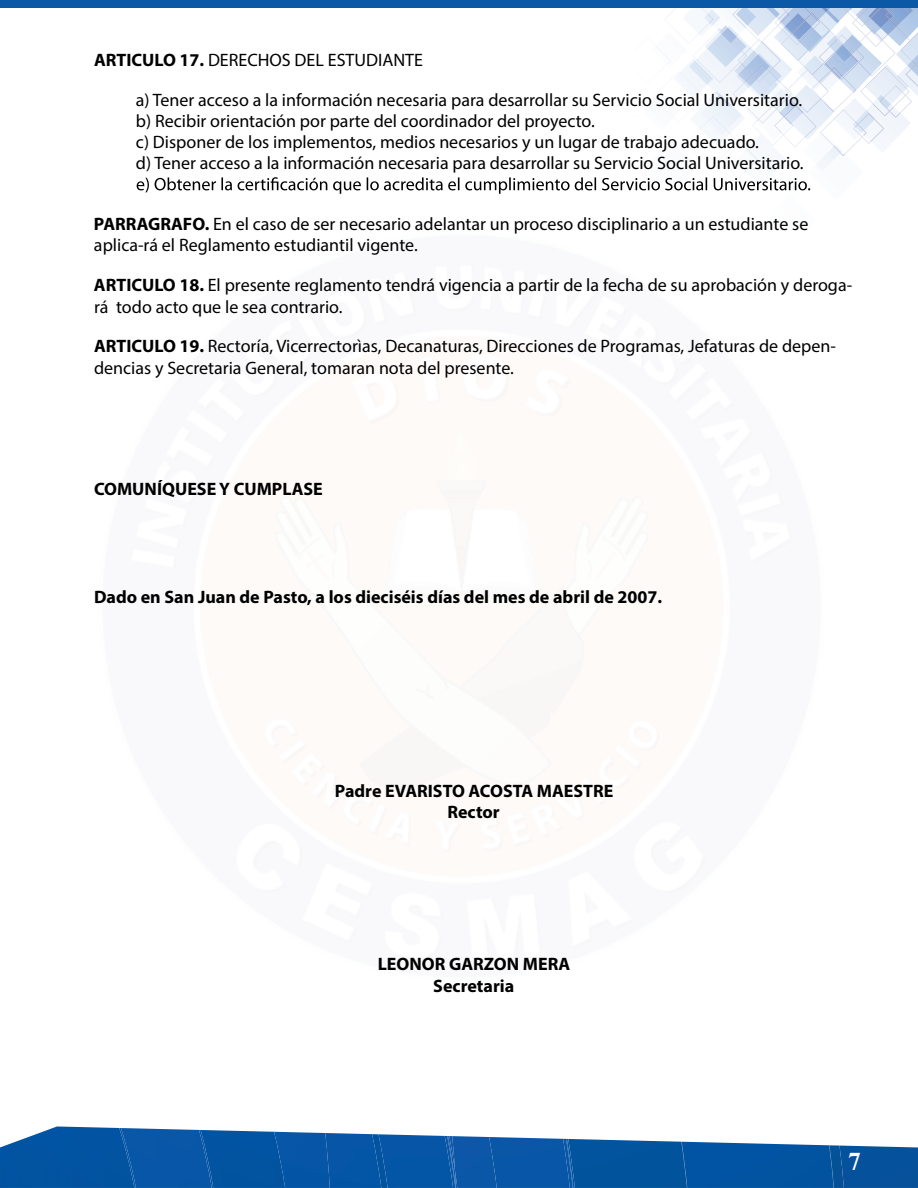
<style>
.page{position:relative;width:918px;height:1188px;background:#fff}
.page>*{position:absolute;margin:0;border:0;box-sizing:border-box;transform-origin:0 0}
.t1{font:700 25.5px "Times New Roman";color:#fffefc}
.t2{font:18px/21px "Myriad Pro";color:#000}
.t3{font:700 18px/21px "Myriad Pro";color:#000;text-align:center}
.s1{font-weight:700}
</style>
<div class="page">
<img style="left:575px;top:1139px;width:269px;height:49px">
<img style="left:0;top:1126px;width:282px;height:62px">
<div style="left:330px;top:1133px;width:48px;height:55px;background:#0355a6"></div>
<div style="left:274px;top:1132px;width:56px;height:56px;background:#0755a6"></div>
<div style="left:378px;top:1134px;width:68px;height:54px;background:#0355a6"></div>
<img style="left:445px;top:1136px;width:2px;height:52px">
<img style="left:447px;top:1136px;width:1px;height:52px">
<img style="left:119px;top:1128px;width:2px;height:60px">
<img style="left:212px;top:1130px;width:1px;height:58px">
<div style="left:121px;top:1128px;width:91px;height:60px;background:#0856a7"></div>
<img style="left:681px;top:1142px;width:1px;height:46px">
<div style="left:682px;top:1142px;width:152px;height:46px;background:#0254a2"></div>
<div style="left:840px;top:1146px;width:78px;height:42px;background:#06519b"></div>
<img style="left:573px;top:1139px;width:2px;height:49px">
<img style="left:448px;top:1136px;width:4px;height:52px">
<img style="left:570px;top:1139px;width:3px;height:49px">
<div style="left:497px;top:1137px;width:73px;height:51px;background:#0856a7"></div>
<div style="left:452px;top:1136px;width:45px;height:52px;background:#0c57a8"></div>
<img style="left:449px;top:1136px;width:6px;height:34px">
<div style="left:0;top:0;width:918px;height:7px;background:#0a58a6"></div>
<svg style="left:137px;top:7px;width:781px;height:187px"></svg>
<p class="t2" style="left:94px;top:49px;width:331px"><span class="s1">ARTICULO 17.</span> DERECHOS DEL ESTUDIANTE</p>
<p class="t2" style="left:136px;top:89px;width:669px">a) Tener acceso a la información necesaria para desarrollar su Servicio Social Universitario. b) Recibir orientación por parte del coordinador del proyecto.<br>c) Disponer de los implementos, medios necesarios y un lugar de trabajo adecuado.<br>d) Tener acceso a la información necesaria para desarrollar su Servicio Social Universitario.</p>
<p class="t2" style="left:94px;top:213px;width:716px;line-height:21.6px"><span class="s1">PARRAGRAFO.</span> En el caso de ser necesario adelantar un proceso disciplinario a un estudiante se aplica-rá el Reglamento estudiantil vigente.</p>
<p class="t2" style="left:94px;top:274px;width:760px;line-height:21.6px"><span class="s1">ARTICULO 18.</span> El presente reglamento tendrá vigencia a partir de la fecha de su aprobación y deroga&shy;rá todo acto que le sea contrario.</p>
<p class="t2" style="left:94px;top:335px;width:743px;line-height:21.6px"><span class="s1">ARTICULO 19.</span> Rectoría, Vicerrectorìas, Decanaturas, Direcciones de Programas, Jefaturas de depen&shy;dencias y Secretaria General, tomaran nota del presente.</p>
<p class="t3" style="left:94px;top:478px;width:230px">COMUNÍQUESE Y CUMPLASE</p>
<p class="t3" style="left:94px;top:586px;width:570px">Dado en San Juan de Pasto, a los dieciséis días del mes de abril de 2007.</p>
<p class="t3" style="left:335px;top:780px;width:280px">Padre EVARISTO ACOSTA MAESTRE<br>Rector</p>
<p class="t3" style="left:378px;top:953px;width:194px;line-height:21.6px">LEONOR GARZON MERA<br>Secretaria</p>
<h1 class="t1" style="left:848px;top:1143px;width:14px">7</h1>
</div>
